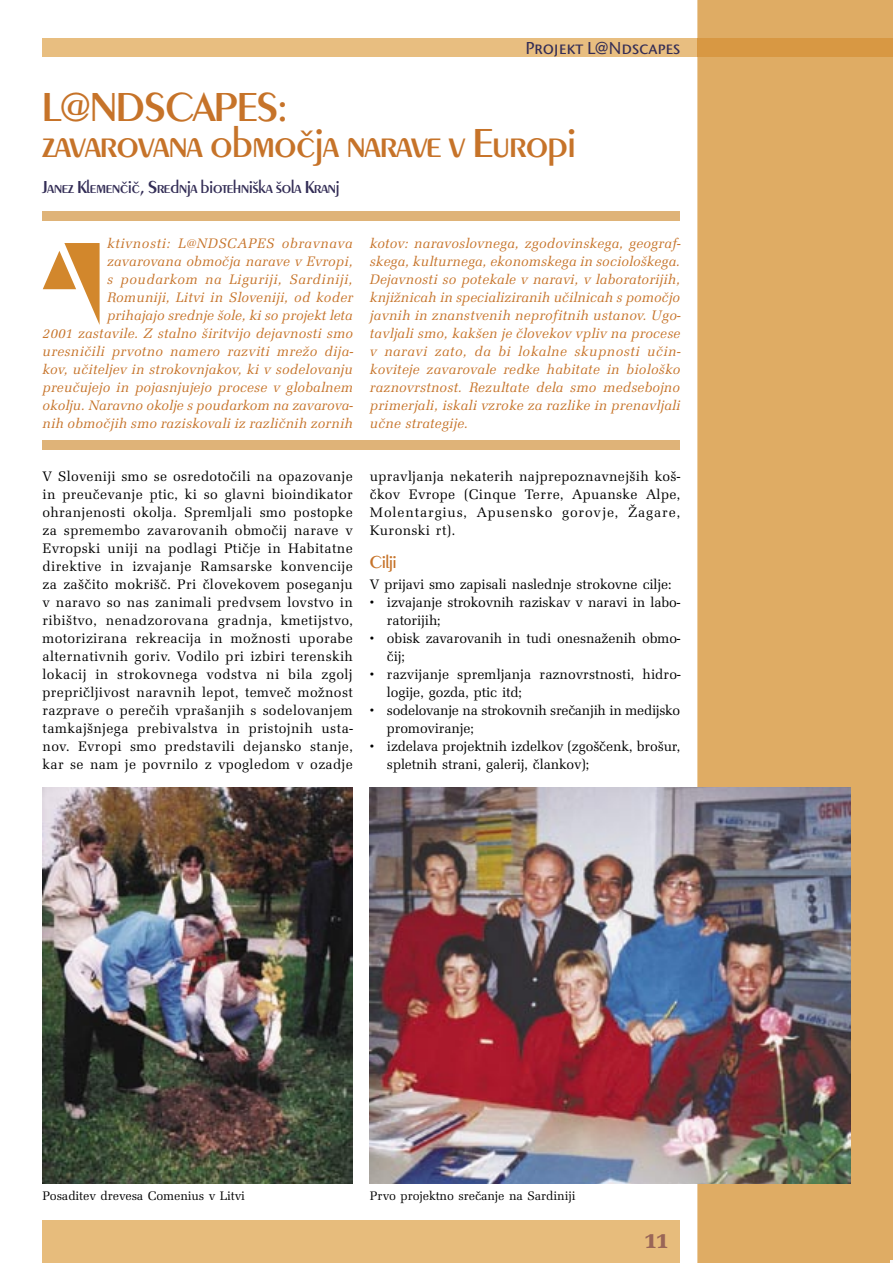
<style>
.page{position:relative;width:893px;height:1263px;background:#fff}
.page>*{position:absolute;margin:0;border:0;box-sizing:border-box;transform-origin:0 0}
.t1{font:111px "Negative O";color:#d2872c}
.t2{font:500 42px/36px "Peignot DEE";letter-spacing:-.005em;color:#c67329}
.t3{font:22.5px "URW Latino TEE Blac";color:#996557}
.t4{font:500 18px "Peignot DEE";color:#332d56}
.t5{font:500 18px "Stone San SC Itc TEE";letter-spacing:-.005em;color:#332d56}
.t6{font:500 18px "Peignot DEE";letter-spacing:-.005em;color:#c67329}
.t7{font:14.25px/18px "URW Latino TEE";letter-spacing:-.005em;color:#000}
.t8{font:italic 14.25px/18px "URW Latino TEE";letter-spacing:.01em;color:#c67329;text-align:right}
.t9{font:12.75px "URW Latino TEE";letter-spacing:-.005em;color:#000}
</style>
<div class="page">
<div style="left:697px;top:0;width:196px;height:1263px;background:#dfac64"></div>
<div style="left:43px;top:39px;width:654px;height:18px;background:#e8be80"></div>
<div style="left:697px;top:39px;width:196px;height:18px;background:#d89843"></div>
<div style="left:43px;top:1220px;width:637px;height:43px;background:#e7bc7c"></div>
<div style="left:43px;top:211px;width:637px;height:10px;background:#dfb378"></div>
<div style="left:43px;top:440px;width:637px;height:10px;background:#dfb378"></div>
<img style="left:370px;top:787px;width:480px;height:396px">
<img style="left:43px;top:787px;width:310px;height:396px">
<p class="t5" style="left:525px;top:38px;width:157px">Projekt L@Ndscapes</p>
<h2 class="t2" style="left:43px;top:89px;width:535px">L@NDSCAPES:<br>zavarovana območja narave v Europi</h2>
<p class="t4" style="left:43px;top:177px;width:299px">Janez Klemenčič, Srednja biotehniška šola Kranj</p>
<p class="t8" style="left:43px;top:234px;width:312px">ktivnosti: L@NDSCAPES obravnava zavarovana območja narave v Evropi,<br>s poudarkom na Liguriji, Sardiniji, Romuniji, Litvi in Sloveniji, od koder<br>prihajajo srednje šole, ki so projekt leta<br>2001 zastavile. Z stalno širitvijo dejavnosti smo uresničili prvotno namero razviti mrežo dija&shy;kov, učiteljev in strokovnjakov, ki v sodelovanju preučujejo in pojasnjujejo procese v globalnem okolju. Naravno okolje s poudarkom na zavarova&shy;nih območjih smo raziskovali iz različnih zornih</p>
<p class="t8" style="left:370px;top:234px;width:312px;text-align:justify">kotov: naravoslovnega, zgodovinskega, geograf&shy;skega, kulturnega, ekonomskega in sociološkega.<br>Dejavnosti so potekale v naravi, v laboratorijih, knjižnicah in specializiranih učilnicah s pomočjo javnih in znanstvenih neprofitnih ustanov. Ugo&shy;tavljali smo, kakšen je človekov vpliv na procese v naravi zato, da bi lokalne skupnosti učin&shy;koviteje zavarovale redke habitate in biološko raznovrstnost. Rezultate dela smo medsebojno primerjali, iskali vzroke za razlike in prenavljali učne strategije.</p>
<h1 class="t1" style="left:43px;top:222px;width:61px">A</h1>
<p class="t7" style="left:43px;top:467px;width:312px;text-align:justify">V Sloveniji smo se osredotočili na opazovanje in preučevanje ptic, ki so glavni bioindikator ohranjenosti okolja. Spremljali smo postopke za spremembo zavarovanih območij narave v Evropski uniji na podlagi Ptičje in Habitatne direktive in izvajanje Ramsarske konvencije za zaščito mokrišč. Pri človekovem poseganju v naravo so nas zanimali predvsem lovstvo in ribištvo, nenadzorovana gradnja, kmetijstvo, motorizirana rekreacija in možnosti uporabe alternativnih goriv. Vodilo pri izbiri terenskih lokacij in strokovnega vodstva ni bila zgolj prepričljivost naravnih lepot, temveč možnost razprave o perečih vprašanjih s sodelovanjem tamkajšnjega prebivalstva in pristojnih usta&shy;nov. Evropi smo predstavili dejansko stanje, kar se nam je povrnilo z vpogledom v ozadje</p>
<p class="t7" style="left:370px;top:467px;width:312px;text-align:justify">upravljanja nekaterih najprepoznavnejših koš&shy;čkov Evrope (Cinque Terre, Apuanske Alpe, Molentargius, Apusensko gorovje, Žagare, Kuronski rt).</p>
<p class="t6" style="left:370px;top:552px;width:28px">Cilji</p>
<p class="t7" style="left:370px;top:575px;width:303px">V prijavi smo zapisali naslednje strokovne cilje:</p>
<p class="t7" style="left:387px;top:593px;width:295px;text-indent:-17px">• izvajanje strokovnih raziskav v naravi in labo&shy;ratorijih;</p>
<p class="t7" style="left:387px;top:629px;width:295px;text-indent:-17px">• obisk zavarovanih in tudi onesnaženih obmo&shy;čij;</p>
<p class="t7" style="left:387px;top:665px;width:295px;text-indent:-17px">• razvijanje spremljanja raznovrstnosti, hidro&shy;logije, gozda, ptic itd;</p>
<p class="t7" style="left:387px;top:701px;width:295px;text-indent:-17px">• sodelovanje na strokovnih srečanjih in medijsko promoviranje;</p>
<p class="t7" style="left:387px;top:737px;width:295px;text-indent:-17px">• izdelava projektnih izdelkov (zgoščenk, brošur, spletnih strani, galerij, člankov);</p>
<p class="t9" style="left:43px;top:1188px;width:204px">Posaditev drevesa Comenius v Litvi</p>
<p class="t9" style="left:370px;top:1188px;width:207px">Prvo projektno srečanje na Sardiniji</p>
<h3 class="t3" style="left:644px;top:1227px;width:26px">11</h3>
</div>
